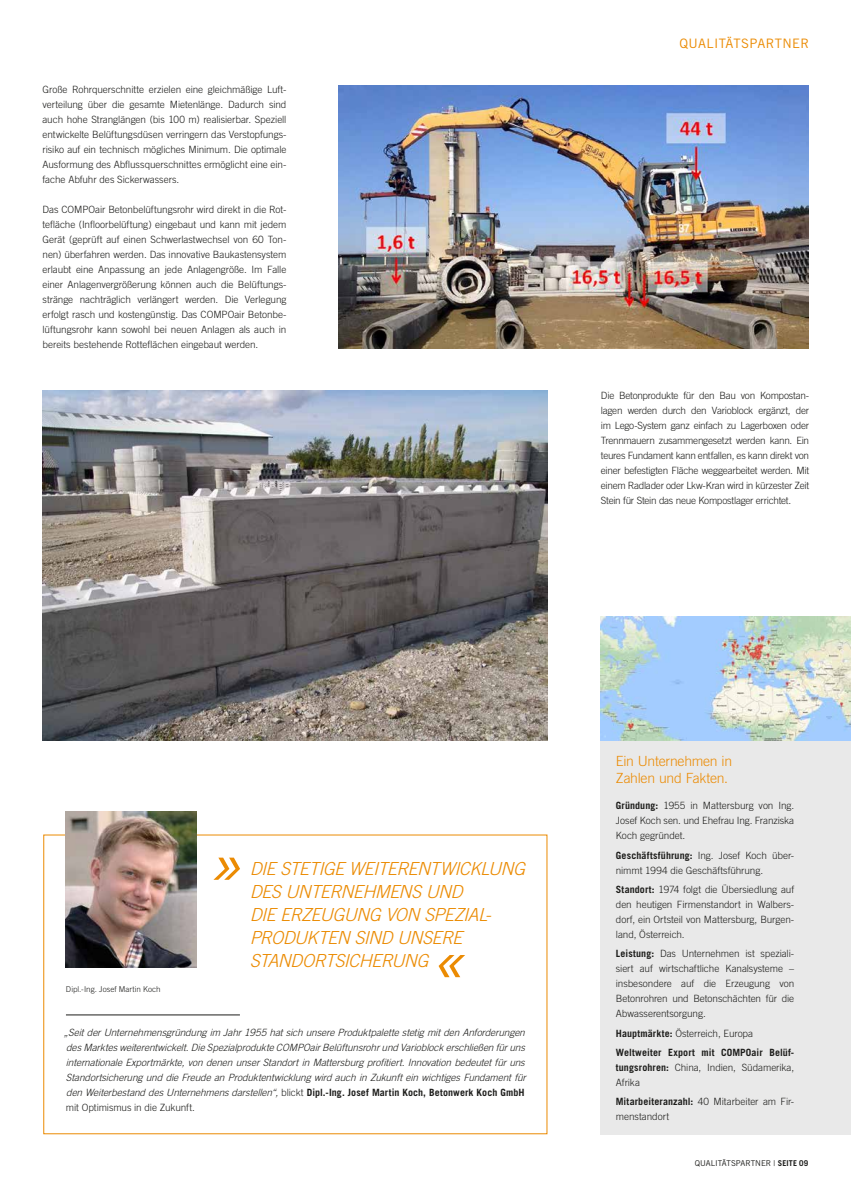
<style>
.page{position:relative;width:851px;height:1191px;background:#fff}
.page>*{position:absolute;margin:0;border:0;box-sizing:border-box;transform-origin:0 0}
.t1{font:italic 300 18px/23px "Trade Gothic LT";color:#eb8b03}
.t2{font:300 14px/17px "Trade Gothic LT";letter-spacing:-.02em;color:#eb8b03}
.t3{font:13px "Trade Gothic LT";letter-spacing:.025em;color:#eb8b03}
.t4{font:300 10px/15px "Trade Gothic LT";letter-spacing:-.01em;color:#1d1d1b;text-align:justify}
.t5{font:italic 300 10px/15px "Trade Gothic LT";color:#1d1d1b}
.t6{font:700 10px/19.2px "Trade Gothic LT";letter-spacing:.01em;color:#1d1d1b}
.t7{font:300 8px "Trade Gothic LT";color:#1d1d1b}
.t8{font:8px "Trade Gothic LT";letter-spacing:-.005em;color:#1d1d1b}
.s1{font-style:normal}
.s2{font-weight:700;font-style:normal}
.s3{font-weight:700}
.s4{font-weight:300}
</style>
<div class="page">
<svg style="left:214px;top:857px;width:26px;height:22px"></svg>
<hr style="left:66px;top:1014px;width:174px;height:1px;background:#1d1d1b">
<img style="left:66px;top:811px;width:130px;height:156px">
<svg style="left:438px;top:955px;width:27px;height:22px"></svg>
<img style="left:600px;top:617px;width:250px;height:124px">
<img style="left:338px;top:85px;width:470px;height:263px">
<img style="left:43px;top:391px;width:504px;height:350px">
<div style="left:600px;top:741px;width:250px;height:393px;background:#e9e9e9"></div>
<p class="t4" style="left:43px;top:82px;width:245px">Große Rohrquerschnitte erzielen eine gleichmäßige Luft&shy;verteilung über die gesamte Mietenlänge. Dadurch sind auch hohe Stranglängen (bis 100 m) realisierbar. Speziell entwickelte Belüftungsdüsen verringern das Verstopfungs&shy;risiko auf ein technisch mögliches Minimum. Die optimale Ausformung des Abflussquerschnittes ermöglicht eine ein&shy;fache Abfuhr des Sickerwassers.</p>
<p class="t4" style="left:43px;top:202px;width:245px">Das COMPOair Betonbelüftungsrohr wird direkt in die Rot&shy;tefläche (Infloorbelüftung) eingebaut und kann mit jedem Gerät (geprüft auf einen Schwerlastwechsel von 60 Ton&shy;nen) überfahren werden. Das innovative Baukastensystem erlaubt eine Anpassung an jede Anlagengröße. Im Falle einer Anlagenvergrößerung können auch die Belüftungs&shy;stränge nachträglich verlängert werden. Die Verlegung erfolgt rasch und kostengünstig. Das COMPOair Betonbe&shy;lüftungsrohr kann sowohl bei neuen Anlagen als auch in bereits bestehende Rotteflächen eingebaut werden.</p>
<h3 class="t3" style="left:679px;top:35px;width:131px">QUALITÄTSPARTNER</h3>
<p class="t4" style="left:600px;top:387px;width:210px">Die Betonprodukte für den Bau von Kompostan&shy;lagen werden durch den Varioblock ergänzt, der im Lego-System ganz einfach zu Lagerboxen oder Trennmauern zusammengesetzt werden kann. Ein teures Fundament kann entfallen, es kann direkt von einer befestigten Fläche weggearbeitet werden. Mit einem Radlader oder Lkw-Kran wird in kürzester Zeit Stein für Stein das neue Kompostlager errichtet.</p>
<h1 class="t1" style="left:250px;top:857px;width:282px">DIESTETIGEWEITERENTWICKLUNG<br>DESUNTERNEHMENSUND<br>DIEERZEUGUNG VON SPEZIAL-<br>PRODUKTEN SIND UNSERE<br>STANDORTSICHERUNG</h1>
<p class="t7" style="left:66px;top:984px;width:96px">Dipl.-Ing. Josef Martin Koch</p>
<p class="t5" style="left:64px;top:1024px;width:466px">„SeitderUnternehmensgründungim Jahr1955 hatsich unsereProduktpalettestetigmitden Anforderungen desMarktesweiterentwickelt.DieSpezialprodukteCOMPOairBelüftunsrohrund Varioblockerschließen füruns internationaleExportmärkte,von denen unserStandortin Mattersburgprofitiert.Innovation bedeutetfüruns Standortsicherungund dieFreudean Produktentwicklungwird auch in Zukunftein wichtigesFundamentfür den Weiterbestand desUnternehmensdarstellen“,<span class="s1">blickt</span> <span class="s2">Dipl.-Ing. Josef Martin Koch, Betonwerk Koch GmbH </span><span class="s1">mit Optimismus in die Zukunft.</span></p>
<h2 class="t2" style="left:615px;top:752px;width:118px">Ein Unternehmen in<br>Zahlen und Fakten.</h2>
<p class="t4" style="left:615px;top:798px;width:180px"><span class="s3">Gründung:</span> 1955 in Mattersburg von Ing.<br>Josef Koch sen. und Ehefrau Ing. Franziska Koch gegründet.</p>
<p class="t4" style="left:615px;top:847px;width:180px"><span class="s3">Geschäftsführung:</span> Ing. Josef Koch über&shy;nimmt 1994 die Geschäftsführung.</p>
<p class="t4" style="left:615px;top:881px;width:180px"><span class="s3">Standort:</span> 1974 folgt die Übersiedlung auf den heutigen Firmenstandort in Walbers&shy;dorf, ein Ortsteil von Mattersburg, Burgen&shy;land, Österreich.</p>
<p class="t4" style="left:615px;top:946px;width:180px"><span class="s3">Leistung:</span> Das Unternehmen ist speziali&shy;siert auf wirtschaftliche Kanalsysteme – insbesondere auf die Erzeugung von Betonrohren und Betonschächten für die Abwasserentsorgung.</p>
<p class="t6" style="left:615px;top:1023px;width:180px">Hauptmärkte: <span class="s4">Österreich, Europa<br></span>Weltweiter Export mit COMPOair Belüf-</p>
<p class="t4" style="left:615px;top:1059px;width:180px"><span class="s3">tungsrohren:</span> China, Indien, Südamerika,<br>Afrika</p>
<p class="t4" style="left:615px;top:1093px;width:180px"><span class="s3">Mitarbeiteranzahl:</span> 40 Mitarbeiter am Fir&shy;menstandort</p>
<p class="t8" style="left:694px;top:1158px;width:115px">QUALITÄTSPARTNER | <span class="s3">SEITE 09</span></p>
</div>
